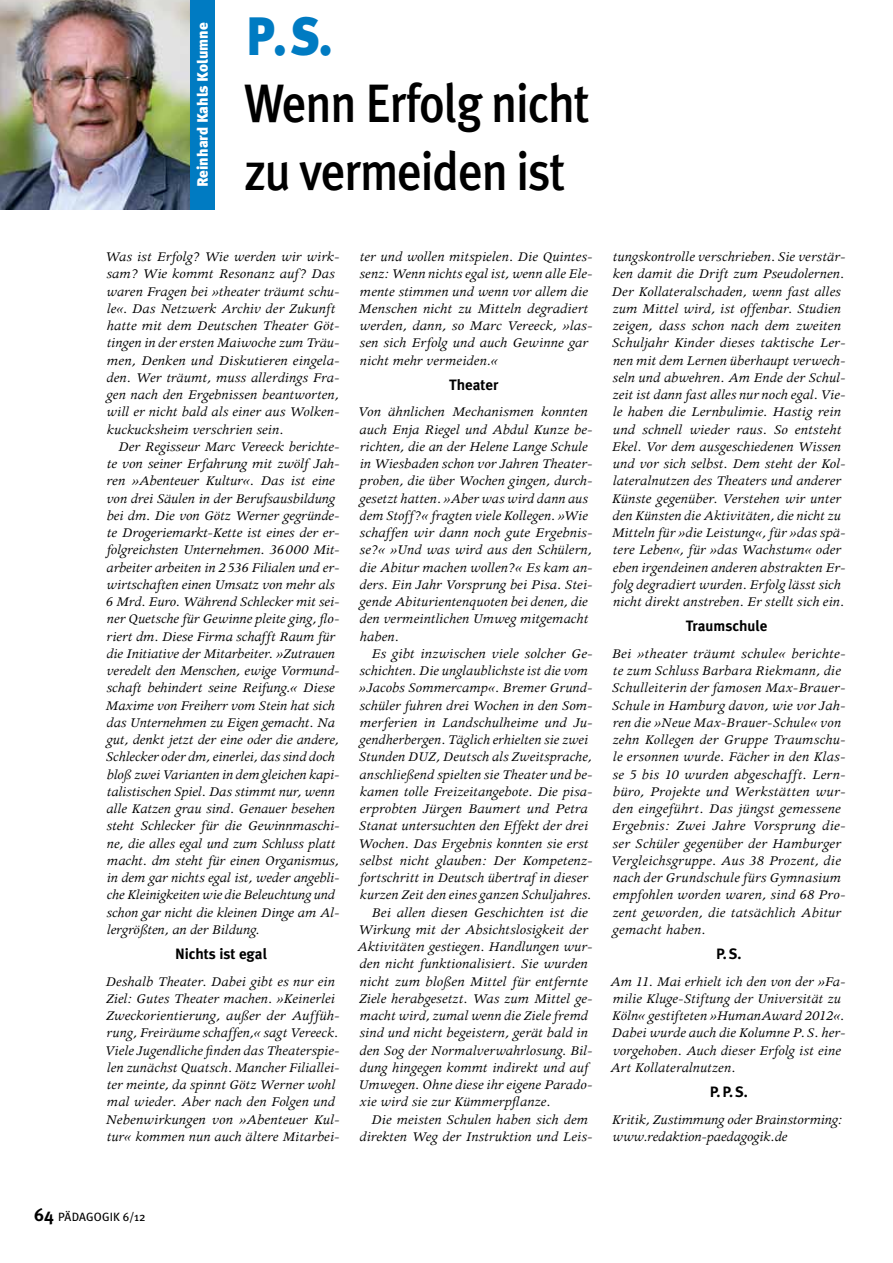
<style>
.page{position:relative;width:893px;height:1263px;background:#fff}
.page>*{position:absolute;margin:0;border:0;box-sizing:border-box;transform-origin:0 0}
.t1{font:500 54px/67.5px "Meta Plus";letter-spacing:-.025em;color:#000;scale:.9 1}
.t2{font:900 54px "Meta Plus";color:#007bc2;scale:.9 1}
.t3{font:italic 15px/17.2px "Apollo";color:#000}
.t4{font:700 15px "Meta Plus";color:#000}
.t5{font:900 15px "Meta Plus";color:#fff}
.t6{font:12px "Meta Plus";letter-spacing:.01em;color:#000}
.s1{font-weight:700;font-size:18px}
</style>
<div class="page">
<div style="left:0;top:0;width:215px;height:209px;background:#007bc2"></div>
<img style="left:0;top:0;width:190px;height:209px">
<p class="t5" style="left:194px;top:187px;width:166px;rotate:-90deg">Reinhard Kahls Kolumne</p>
<h1 class="t2" style="left:246px;top:4px;width:97px">P.S.</h1>
<h1 class="t1" style="left:244px;top:69px;width:386px">Wenn Erfolg nicht zu vermeiden ist</h1>
<p class="t3" style="left:105px;top:248px;width:236px">Was ist Erfolg? Wie werden wir wirk&shy;sam? Wie kommt Resonanz auf? Das waren Fragen bei »theater träumt schu&shy;le«. Das Netzwerk Archiv der Zukunft hatte mit dem Deutschen Theater Göt&shy;tingen in der ersten Maiwoche zum Träu&shy;men, Denken und Diskutieren eingela&shy;den. Wer träumt, muss allerdings Fra&shy;gen nach den Ergebnissen beantworten, will er nicht bald als einer aus Wolken&shy;kuckucksheim verschrien sein.</p>
<p class="t3" style="left:106px;top:438px;width:235px;text-indent:13px">Der Regisseur Marc Vereeck berichte&shy;te von seiner Erfahrung mit zwölf Jah&shy;ren »Abenteuer Kultur«. Das ist eine von drei Säulen in der Berufsausbildung bei dm. Die von Götz Werner gegründe&shy;te Drogeriemarkt-Kette ist eines der er&shy;folgreichsten Unternehmen. 36000 Mit&shy;arbeiter arbeiten in 2536 Filialen und er&shy;wirtschaften einen Umsatz von mehr als 6 Mrd. Euro. Während Schlecker mit sei&shy;ner Quetsche für Gewinne pleite ging, flo&shy;riert dm. Diese Firma schafft Raum für die Initiative der Mitarbeiter. »Zutrauen veredelt den Menschen, ewige Vormund&shy;schaft behindert seine Reifung.« Diese Maxime von Freiherr vom Stein hat sich das Unternehmen zu Eigen gemacht. Na gut, denkt jetzt der eine oder die andere, Schlecker oder dm, einerlei, das sind doch bloß zwei Varianten in dem gleichen kapi&shy;talistischen Spiel. Das stimmt nur, wenn alle Katzen grau sind. Genauer besehen steht Schlecker für die Gewinnmaschi&shy;ne, die alles egal und zum Schluss platt macht. dm steht für einen Organismus, in dem gar nichts egal ist, weder angebli&shy;che Kleinigkeiten wie die Beleuchtung und schon gar nicht die kleinen Dinge am Al&shy;lergrößten, an der Bildung.</p>
<p class="t4" style="left:175px;top:945px;width:94px">Nichts ist egal</p>
<p class="t3" style="left:105px;top:973px;width:236px">Deshalb Theater. Dabei gibt es nur ein Ziel: Gutes Theater machen. »Keinerlei Zweckorientierung, außer der Auffüh&shy;rung, Freiräume schaffen,« sagt Vereeck.<br>Viele Jugendliche finden das Theaterspie&shy;len zunächst Quatsch. Mancher Filiallei&shy;ter meinte, da spinnt Götz Werner wohl mal wieder. Aber nach den Folgen und Nebenwirkungen von »Abenteuer Kul&shy;tur« kommen nun auch ältere Mitarbei-</p>
<p class="t3" style="left:359px;top:248px;width:235px">ter und wollen mitspielen. Die Quintes&shy;senz: Wenn nichts egal ist, wenn alle Ele&shy;mente stimmen und wenn vor allem die Menschen nicht zu Mitteln degradiert werden, dann, so Marc Vereeck, »las&shy;sen sich Erfolg und auch Gewinne gar nicht mehr vermeiden.«</p>
<p class="t4" style="left:449px;top:376px;width:51px">Theater</p>
<p class="t3" style="left:358px;top:404px;width:236px">Von ähnlichen Mechanismen konnten auch Enja Riegel und Abdul Kunze be&shy;richten, die an der Helene Lange Schule in Wiesbaden schon vor Jahren Theater&shy;proben, die über Wochen gingen, durch&shy;gesetzt hatten. »Aber was wird dann aus dem Stoff?« fragten viele Kollegen. »Wie schaffen wir dann noch gute Ergebnis&shy;se?« »Und was wird aus den Schülern, die Abitur machen wollen?« Es kam an&shy;ders. Ein Jahr Vorsprung bei Pisa. Stei&shy;gende Abiturientenquoten bei denen, die den vermeintlichen Umweg mitgemacht haben.</p>
<p class="t3" style="left:371px;top:645px;width:222px">Es gibt inzwischen viele solcher Ge-</p>
<p class="t3" style="left:359px;top:662px;width:230px">schichten. Die unglaublichste ist die vom</p>
<p class="t3" style="left:359px;top:680px;width:235px">»Jacobs Sommercamp«. Bremer Grund-</p>
<p class="t3" style="left:359px;top:697px;width:234px">schüler fuhren drei Wochen in den Som-</p>
<p class="t3" style="left:360px;top:714px;width:234px">merferien in Landschulheime und Ju-</p>
<p class="t3" style="left:360px;top:731px;width:230px">gendherbergen. Täglich erhielten sie zwei</p>
<p class="t3" style="left:359px;top:749px;width:235px">Stunden DUZ, Deutsch als Zweitsprache,</p>
<p class="t3" style="left:360px;top:766px;width:234px">anschließend spielten sie Theater und be-</p>
<p class="t3" style="left:360px;top:783px;width:234px">kamen tolle Freizeitangebote. Die pisa-</p>
<p class="t3" style="left:360px;top:800px;width:230px">erprobten Jürgen Baumert und Petra</p>
<p class="t3" style="left:359px;top:818px;width:231px">Stanat untersuchten den Effekt der drei</p>
<p class="t3" style="left:358px;top:835px;width:232px">Wochen. Das Ergebnis konnten sie erst</p>
<p class="t3" style="left:359px;top:852px;width:234px">selbst nicht glauben: Der Kompetenz-</p>
<p class="t3" style="left:359px;top:869px;width:230px">fortschritt in Deutsch übertraf in dieser</p>
<p class="t3" style="left:360px;top:887px;width:233px">kurzen Zeit den eines ganzen Schuljahres.</p>
<p class="t3" style="left:371px;top:904px;width:218px">Bei allen diesen Geschichten ist die</p>
<p class="t3" style="left:358px;top:921px;width:231px">Wirkung mit der Absichtslosigkeit der</p>
<p class="t3" style="left:357px;top:938px;width:237px">Aktivitäten gestiegen. Handlungen wur-</p>
<p class="t3" style="left:360px;top:956px;width:230px">den nicht funktionalisiert. Sie wurden</p>
<p class="t3" style="left:360px;top:973px;width:229px">nicht zum bloßen Mittel für entfernte</p>
<p class="t3" style="left:359px;top:990px;width:235px">Ziele herabgesetzt. Was zum Mittel ge-</p>
<p class="t3" style="left:360px;top:1007px;width:230px">macht wird, zumal wenn die Ziele fremd</p>
<p class="t3" style="left:359px;top:1025px;width:230px">sind und nicht begeistern, gerät bald in</p>
<p class="t3" style="left:360px;top:1042px;width:234px">den Sog der Normalverwahrlosung. Bil-</p>
<p class="t3" style="left:360px;top:1059px;width:231px">dung hingegen kommt indirekt und auf</p>
<p class="t3" style="left:359px;top:1076px;width:235px">Umwegen. Ohne diese ihr eigene Parado-</p>
<p class="t3" style="left:359px;top:1094px;width:192px">xie wird sie zur Kümmerpflanze.</p>
<p class="t3" style="left:371px;top:1111px;width:218px">Die meisten Schulen haben sich dem</p>
<p class="t3" style="left:360px;top:1128px;width:234px">direkten Weg der Instruktion und Leis-</p>
<p class="t3" style="left:612px;top:248px;width:235px">tungskontrolle verschrieben. Sie verstär&shy;ken damit die Drift zum Pseudolernen.<br>Der Kollateralschaden, wenn fast alles zum Mittel wird, ist offenbar. Studien zeigen, dass schon nach dem zweiten Schuljahr Kinder dieses taktische Ler&shy;nen mit dem Lernen überhaupt verwech&shy;seln und abwehren. Am Ende der Schul&shy;zeit ist dann fast alles nur noch egal. Vie&shy;le haben die Lernbulimie. Hastig rein und schnell wieder raus. So entsteht Ekel. Vor dem ausgeschiedenen Wissen und vor sich selbst. Dem steht der Kol&shy;lateralnutzen des Theaters und anderer Künste gegenüber. Verstehen wir unter den Künsten die Aktivitäten, die nicht zu Mitteln für »die Leistung«, für »das spä&shy;tere Leben«, für »das Wachstum« oder eben irgendeinen anderen abstrakten Er&shy;folg degradiert wurden. Erfolg lässt sich nicht direkt anstreben. Er stellt sich ein.</p>
<p class="t4" style="left:686px;top:617px;width:83px">Traumschule</p>
<p class="t3" style="left:611px;top:645px;width:236px">Bei »theater träumt schule« berichte&shy;te zum Schluss Barbara Riekmann, die Schulleiterin der famosen Max-Brauer-Schule in Hamburg davon, wie vor Jah&shy;ren die »Neue Max-Brauer-Schule« von zehn Kollegen der Gruppe Traumschu&shy;le ersonnen wurde. Fächer in den Klas&shy;se 5 bis 10 wurden abgeschafft. Lern&shy;büro, Projekte und Werkstätten wur&shy;den eingeführt. Das jüngst gemessene Ergebnis: Zwei Jahre Vorsprung die&shy;ser Schüler gegenüber der Hamburger Vergleichsgruppe. Aus 38 Prozent, die nach der Grundschule fürs Gymnasium empfohlen worden waren, sind 68 Pro&shy;zent geworden, die tatsächlich Abitur gemacht haben.</p>
<p class="t4" style="left:716px;top:945px;width:27px">P.S.</p>
<p class="t3" style="left:610px;top:973px;width:237px">Am 11. Mai erhielt ich den von der »Fa&shy;milie Kluge-Stiftung der Universitä t zu Köln« gestifteten »HumanAward 2012«.<br>Dabei wurde auch die Kolumne P. S. her&shy;vorgehoben. Auch dieser Erfolg ist eine Art Kollateralnutzen.</p>
<p class="t4" style="left:710px;top:1083px;width:40px">P.P.S.</p>
<p class="t3" style="left:612px;top:1111px;width:232px">Kritik, Zustimmung oder Brainstorming: www.redaktion-paedagogik.de</p>
<p class="t6" style="left:34px;top:1210px;width:113px"><span class="s1">64</span> PÄDAGOGIk 6/12</p>
</div>
